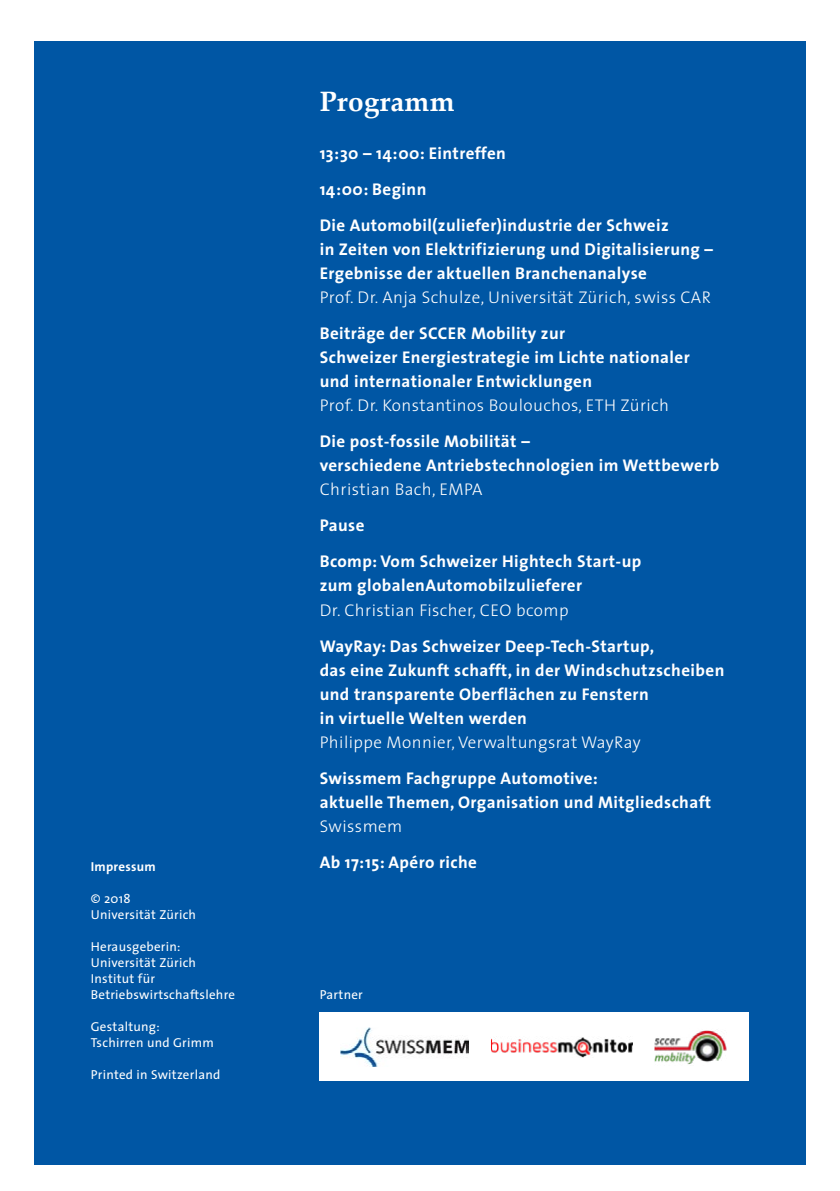
<style>
.page{position:relative;width:840px;height:1191px;background:#fff}
.page>*{position:absolute;margin:0;border:0;box-sizing:border-box;transform-origin:0 0}
.t1{font:700 28px "Palatino Linotype";letter-spacing:.005em;color:#fff}
.t2{font:700 17px/24px "The Sans";letter-spacing:.025em;color:#fff}
.t3{font:300 17px "The Sans";letter-spacing:.025em;color:#fff}
.t4{font:13px/16px "The Sans";letter-spacing:.02em;color:#fff}
.t5{font:700 13px "The Sans";letter-spacing:.02em;color:#fff}
</style>
<div class="page">
<div style="left:34px;top:41px;width:771px;height:1123px;background:#0056a4"></div>
<div style="left:319px;top:1013px;width:429px;height:68px;background:#fff"></div>
<img style="left:491px;top:1037px;width:141px;height:20px">
<img style="left:340px;top:1027px;width:128px;height:39px">
<img style="left:654px;top:1030px;width:72px;height:35px">
<p class="t5" style="left:91px;top:856px;width:66px">Impressum</p>
<p class="t4" style="left:91px;top:890px;width:107px">© 2018<br>Universität Zürich</p>
<p class="t4" style="left:91px;top:938px;width:146px">Herausgeberin:<br>Universität Zürich<br>Institut für<br>Betriebswirtschaftslehre</p>
<p class="t4" style="left:91px;top:1018px;width:124px">Gestaltung:<br>Tschirren und Grimm</p>
<p class="t4" style="left:91px;top:1066px;width:131px">Printed in Switzerland</p>
<h1 class="t1" style="left:319px;top:82px;width:136px">Programm</h1>
<p class="t2" style="left:319px;top:135px;width:350px;line-height:36px">13:30 – 14:00: Eintreffen<br>14:00: Beginn<br>Die Automobil(zuliefer)industrie der Schweiz</p>
<p class="t2" style="left:319px;top:237px;width:394px">in Zeiten von Elektrifizierung und Digitalisierung –<br>Ergebnisse der aktuellen Branchenanalyse</p>
<p class="t3" style="left:319px;top:283px;width:392px">Prof. Dr. Anja Schulze, Universität Zürich, swiss CAR</p>
<p class="t2" style="left:319px;top:321px;width:371px">Beiträge der SCCER Mobility zur<br>Schweizer Energiestrategie im Lichte nationaler und internationaler Entwicklungen</p>
<p class="t3" style="left:319px;top:391px;width:351px">Prof. Dr. Konstantinos Boulouchos, ETH Zürich</p>
<p class="t2" style="left:319px;top:429px;width:401px">Die post-fossile Mobilität –<br>verschiedene Antriebstechnologien im Wettbewerb</p>
<p class="t3" style="left:319px;top:475px;width:164px">Christian Bach, EMPA</p>
<p class="t2" style="left:319px;top:507px;width:323px;line-height:36px">Pause<br>Bcomp: Vom Schweizer Hightech Start-up</p>
<p class="t2" style="left:319px;top:573px;width:264px">zum globalenAutomobilzulieferer</p>
<p class="t3" style="left:319px;top:595px;width:250px">Dr. Christian Fischer, CEO bcomp</p>
<p class="t2" style="left:319px;top:633px;width:406px">WayRay: Das Schweizer Deep-Tech-Startup,<br>das eine Zukunft schafft, in der Windschutzscheiben und transparente Oberflächen zu Fenstern<br>in virtuelle Welten werden</p>
<p class="t3" style="left:319px;top:728px;width:322px">Philippe Monnier, Verwaltungsrat WayRay</p>
<p class="t2" style="left:319px;top:765px;width:393px">Swissmem Fachgruppe Automotive:<br>aktuelle Themen, Organisation und Mitgliedschaft</p>
<p class="t3" style="left:319px;top:812px;width:84px">Swissmem</p>
<p class="t2" style="left:319px;top:849px;width:159px">Ab 17:15: Apéro riche</p>
<p class="t4" style="left:319px;top:986px;width:45px">Partner</p>
</div>
